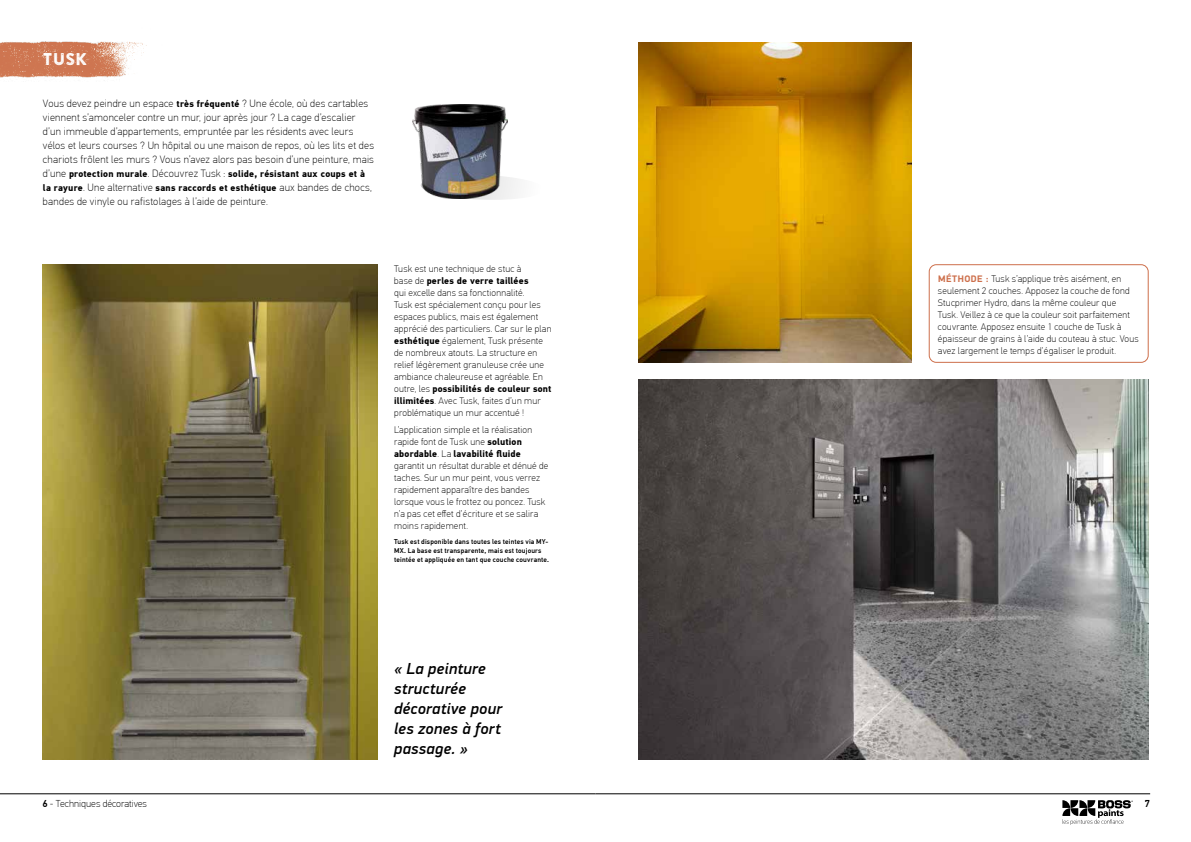
<style>
.page{position:relative;width:1191px;height:842px;background:#fff}
.page>*{position:absolute;margin:0;border:0;box-sizing:border-box;transform-origin:0 0}
.t1{font:17px "Brandon Printed Two";color:#fff}
.t2{font:italic 500 16px/20px "PFDIN Display Pro";letter-spacing:.02em;color:#000}
.t3{font:100 10.5px/14px "PF Din Text Pro";letter-spacing:.025em;color:#000}
.t4{font:100 10px "PF Din Text Pro";color:#000}
.t5{font:500 10px "PF Din Text Pro";color:#000}
.t6{font:100 9.5px/12px "PF Din Text Pro";letter-spacing:.02em;color:#000}
.t7{font:700 9.5px/14px "PF Din Text Pro";letter-spacing:.025em;color:#000}
.t8{font:500 7px/9px "PF Din Text Pro";letter-spacing:.02em;color:#000}
.s1{font-weight:700;font-size:9.5px}
.s2{font-weight:100;font-size:10.5px}
.s3{font-weight:700}
.s4{font-family:"PFDIN Display Pro";font-weight:700;color:#cd6f4b}
.s5{font-weight:500}
</style>
<div class="page">
<hr style="left:0;top:793px;width:595px;height:1px;background:#000">
<hr style="left:595px;top:793px;width:555px;height:1px;background:#000">
<svg style="left:1062px;top:800px;width:70px;height:25px"></svg>
<svg style="left:476px;top:177px;width:43px;height:23px"></svg>
<img style="left:638px;top:43px;width:274px;height:320px">
<div style="left:929px;top:264px;width:219px;height:99px;border:1px solid #cd6f4b;border-radius:7px"></div>
<img style="left:0;top:41px;width:147px;height:37px">
<img style="left:412px;top:104px;width:96px;height:95px">
<img style="left:43px;top:264px;width:334px;height:496px">
<img style="left:638px;top:380px;width:510px;height:380px">
<h1 class="t1" style="left:43px;top:49px;width:46px">TUSK</h1>
<p class="t3" style="left:43px;top:97px;width:332px">Vous devez peindre un espace <span class="s1">très fréquenté</span> ? Une école, où des cartables viennent s’amonceler contre un mur, jour après jour ? La cage d’escalier d’un immeuble d’appartements, empruntée par les résidents avec leurs vélos et leurs courses ? Un hôpital ou une maison de repos, où les lits et des chariots frôlent les murs ? Vous n’avez alors pas besoin d’une peinture, mais</p>
<p class="t7" style="left:43px;top:167px;width:331px"><span class="s2">d’une</span> protection murale<span class="s2">. Découvrez Tusk :</span> solide, résistant aux coups et à la rayure<span class="s2">. Une alternative</span> sans raccords et esthétique <span class="s2">aux bandes de chocs,</span></p>
<p class="t3" style="left:43px;top:195px;width:226px">bandes de vinyle ou rafistolages à l’aide de peinture.</p>
<p class="t6" style="left:394px;top:262px;width:159px">Tusk est une technique de stuc à<br>base de <span class="s3">perles de verre taillées<br></span>qui excelle dans sa fonctionnalité.<br>Tusk est spécialement conçu pour les espaces publics, mais est également apprécié des particuliers. Car sur le plan <span class="s3">esthétique</span> également, Tusk présente de nombreux atouts. La structure en relief légèrement granuleuse crée une ambiance chaleureuse et agréable. En outre, les <span class="s3">possibilités de couleur sont illimitées</span>. Avec Tusk, faites d’un mur problématique un mur accentué !</p>
<p class="t6" style="left:394px;top:424px;width:156px">L’application simple et la réalisation rapide font de Tusk une <span class="s3">solution abordable</span>. La <span class="s3">lavabilité fluide </span>garantit un résultat durable et dénué de taches. Sur un mur peint, vous verrez rapidement apparaître des bandes lorsque vous le frottez ou poncez. Tusk n’a pas cet effet d’écriture et se salira moins rapidement.</p>
<p class="t8" style="left:394px;top:537px;width:156px">Tusk est disponible dans toutes les teintes via MY-<br>MX. La base est transparente, mais est toujours teintée et appliquée en tant que couche couvrante.</p>
<h2 class="t2" style="left:394px;top:659px;width:109px">« La peinture structurée décorative pour les zones à fort passage. »</h2>
<p class="t6" style="left:938px;top:272px;width:202px"><span class="s4">MÉTHODE :</span> Tusk s’applique très aisément, en seulement 2 couches. Apposez la couche de fond Stucprimer Hydro, dans la même couleur que Tusk. Veillez à ce que la couleur soit parfaitement couvrante. Apposez ensuite 1 couche de Tusk à épaisseur de grains à l’aide du couteau à stuc. Vous avez largement le temps d’égaliser le produit.</p>
<p class="t4" style="left:43px;top:798px;width:106px"><span class="s5">6</span> - Techniques décoratives</p>
<p class="t5" style="left:1144px;top:798px;width:7px">7</p>
</div>
